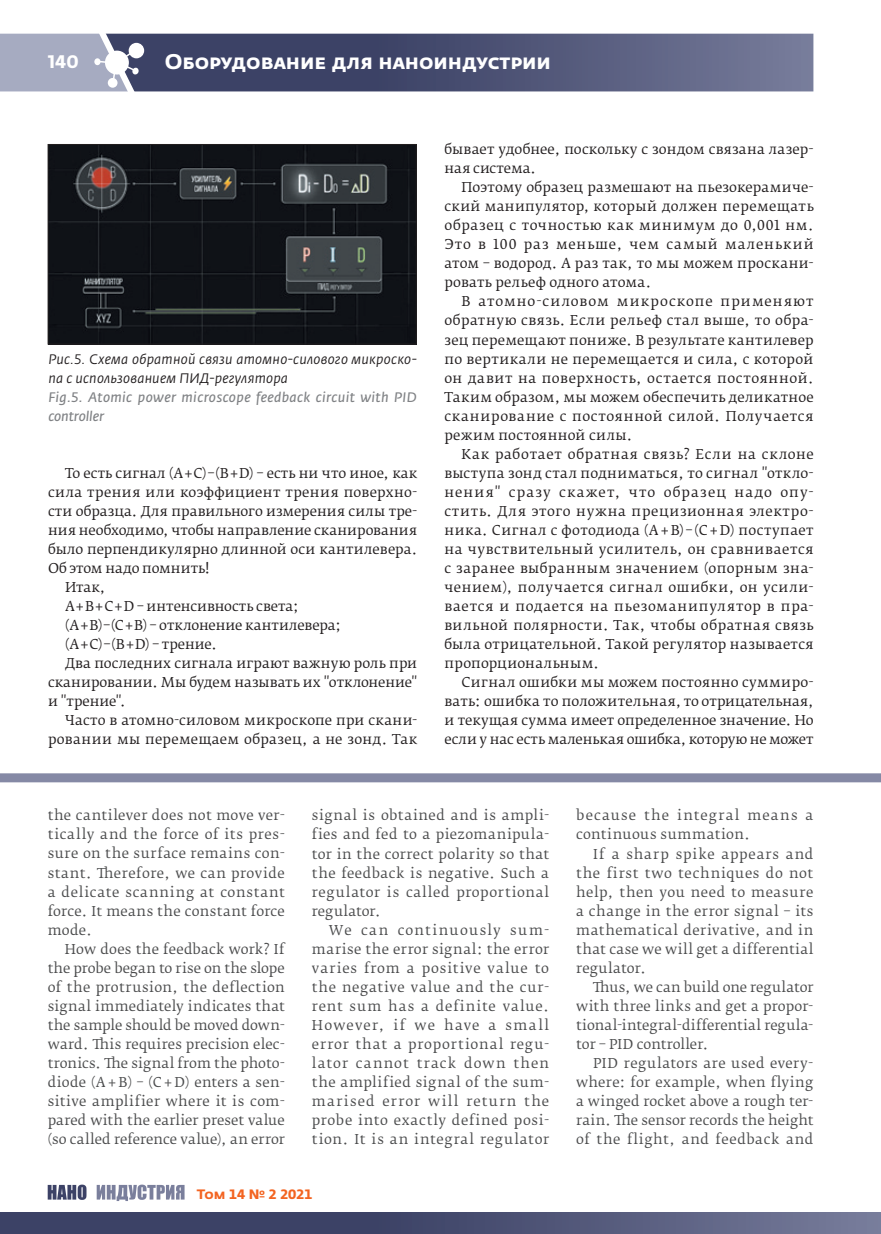
<style>
.page{position:relative;width:881px;height:1234px;background:#fff}
.page>*{position:absolute;margin:0;border:0;box-sizing:border-box;transform-origin:0 0}
.t1{font:700 21px "Fedra Sans Alt Pro";color:#fff}
.t2{font:700 18px "Fedra Sans Alt Pro";color:#fff}
.t3{font:italic 13.65px/19px "Fedra Sans Pro";letter-spacing:.015em;color:#231f20}
.t4{font:italic 13.65px/19px "Fedra Sans Pro";letter-spacing:.02em;color:#808285}
.t5{font:13.5px/19px "Fedra Serif B Pro";letter-spacing:.005em;color:#231f20;text-align:justify}
.t6{font:13.5px/19px "Fedra Serif B Pro";letter-spacing:.03em;color:#4b4c4d;text-align:justify}
.t7{font:13.5px/19px "Fedra Serif B Pro";letter-spacing:.06em;color:#4b4c4d}
.t8{font:700 13.5px "Fedra Sans Alt Pro";color:#f36421}
</style>
<div class="page">
<svg style="left:0;top:33px;width:813px;height:59px;background:#616686"></svg>
<div style="left:0;top:1211px;width:880px;height:22px;background:linear-gradient(to right,#2d3459,#6c7191)"></div>
<div style="left:0;top:773px;width:880px;height:9px;background:#8589a5"></div>
<svg style="left:48px;top:1184px;width:38px;height:15px"></svg>
<svg style="left:97px;top:1184px;width:87px;height:16px"></svg>
<img style="left:50px;top:146px;width:364px;height:196px">
<div style="left:48px;top:144px;width:368px;height:200px;border:1px solid #231f20"></div>
<h2 class="t2" style="left:48px;top:50px;width:32px">140</h2>
<h1 class="t1" style="left:165px;top:48px;width:387px">Оборудование для наноиндустрии</h1>
<p class="t3" style="left:48px;top:349px;width:369px">Рис.5. Схема обратной связи атомно-силового микроско&shy;па с использованием ПИД-регулятора</p>
<p class="t4" style="left:48px;top:387px;width:370px">Fig.5. Atomic power microscope feedback circuit with PID controller</p>
<p class="t5" style="left:65px;top:463px;width:353px">То есть сигнал (A+C)–(B+D) – есть ни что иное, как</p>
<p class="t5" style="left:48px;top:482px;width:370px">сила трения или коэффициент трения поверхно-</p>
<p class="t5" style="left:48px;top:501px;width:370px">сти образца. Для правильного измерения силы тре-</p>
<p class="t5" style="left:48px;top:520px;width:370px">ния необходимо, чтобы направление сканирования</p>
<p class="t5" style="left:48px;top:539px;width:370px">было перпендикулярно длинной оси кантилевера.</p>
<p class="t5" style="left:48px;top:558px;width:163px">Об этом надо помнить!</p>
<p class="t5" style="left:65px;top:577px;width:42px">Итак,</p>
<p class="t5" style="left:65px;top:596px;width:235px">A+B+C+D – интенсивность света;</p>
<p class="t5" style="left:65px;top:615px;width:277px">(А+В)–(С+В) – отклонение кантилевера;</p>
<p class="t5" style="left:65px;top:634px;width:153px">(A+C)–(B+D) – трение.</p>
<p class="t5" style="left:65px;top:653px;width:353px">Два последних сигнала играют важную роль при</p>
<p class="t5" style="left:48px;top:672px;width:370px">сканировании. Мы будем называть их "отклонение"</p>
<p class="t5" style="left:48px;top:691px;width:79px">и "трение".</p>
<p class="t5" style="left:65px;top:710px;width:353px">Часто в атомно-силовом микроскопе при скани-</p>
<p class="t5" style="left:48px;top:729px;width:370px">ровании мы перемещаем образец, а не зонд. Так</p>
<p class="t5" style="left:444px;top:140px;width:370px">бывает удобнее, поскольку с зондом связана лазер&shy;ная система.</p>
<p class="t5" style="left:444px;top:178px;width:371px;text-indent:17px">Поэтому образец размешают на пьезокерамиче&shy;ский манипулятор, который должен перемещать образец с точностью как минимум до 0,001 нм.<br>Это в 100 раз меньше, чем самый маленький атом – водород. А раз так, то мы можем проскани&shy;ровать рельеф одного атома.</p>
<p class="t5" style="left:444px;top:292px;width:371px;text-indent:17px">В атомно-силовом микроскопе применяют обратную связь. Если рельеф стал выше, то обра&shy;зец перемещают пониже. В результате кантилевер по вертикали не перемещается и сила, с которой он давит на поверхность, остается постоянной.<br>Таким образом, мы можем обеспечить деликатное сканирование с постоянной силой. Получается режим постоянной силы.</p>
<p class="t5" style="left:444px;top:444px;width:371px;text-indent:17px">Как работает обратная связь? Если на склоне выступа зонд стал подниматься, то сигнал "откло&shy;нения" сразу скажет, что образец надо опу&shy;стить. Для этого нужна прецизионная электро&shy;ника. Сигнал с фотодиода (А+В)–(С+D) поступает на чувствительный усилитель, он сравнивается с заранее выбранным значением (опорным зна&shy;чением), получается сигнал ошибки, он усили&shy;вается и подается на пьезоманипулятор в пра&shy;вильной полярности. Так, чтобы обратная связь была отрицательной. Такой регулятор называется пропорциональным.</p>
<p class="t5" style="left:444px;top:672px;width:370px;text-indent:17px">Сигнал ошибки мы можем постоянно суммиро&shy;вать: ошибка то положительная, то отрицательная, и текущая сумма имеет определенное значение. Но если у нас есть маленькая ошибка, которую не может</p>
<p class="t6" style="left:48px;top:806px;width:239px">the cantilever does not move ver&shy;tically and the force of its pres&shy;sure on the surface remains con&shy;stant. Therefore, we can provide a delicate scanning at constant force. It means the constant force mode.</p>
<p class="t6" style="left:48px;top:939px;width:239px;text-indent:17px">How does the feedback work? If the probe began to rise on the slope of the protrusion, the deflection signal immediately indicates that the sample should be moved down&shy;ward. This requires precision elec&shy;tronics. The signal from the photo&shy;diode (A +B) – (C+ D) enters a sen&shy;sitive amplifier where it is com&shy;pared with the earlier preset value (so called reference value), an error</p>
<p class="t6" style="left:312px;top:806px;width:239px">signal is obtained and is ampli&shy;fies and fed to a piezomanipula&shy;tor in the correct polarity so that the feedback is negative. Such a regulator is called proportional regulator.</p>
<p class="t6" style="left:312px;top:920px;width:239px;text-indent:17px">We can continuously sum&shy;marise the error signal: the error varies from a positive value to the negative value and the cur&shy;rent sum has a definite value.<br>However, if we have a small error that a proportional regu&shy;lator cannot track down then the amplified signal of the sum&shy;marised error will return the probe into exactly defined posi&shy;tion. It is an integral regulator</p>
<p class="t8" style="left:197px;top:1185px;width:117px">Том 14 № 2 2021</p>
<p class="t7" style="left:576px;top:806px;width:238px">because the integral means a continuous summation.</p>
<p class="t6" style="left:576px;top:844px;width:239px;text-indent:17px">If a sharp spike appears and the first two techniques do not help, then you need to measure a change in the error signal – its mathematical derivative, and in that case we will get a differential regulator.</p>
<p class="t6" style="left:576px;top:977px;width:239px;text-indent:17px">Thus, we can build one regulator with three links and get a propor&shy;tional-integral-differential regula&shy;tor – PID controller.</p>
<p class="t6" style="left:576px;top:1053px;width:239px;text-indent:17px">PID regulators are used every&shy;where: for example, when flying a winged rocket above a rough ter&shy;rain. The sensor records the height of the flight, and feedback and</p>
</div>
